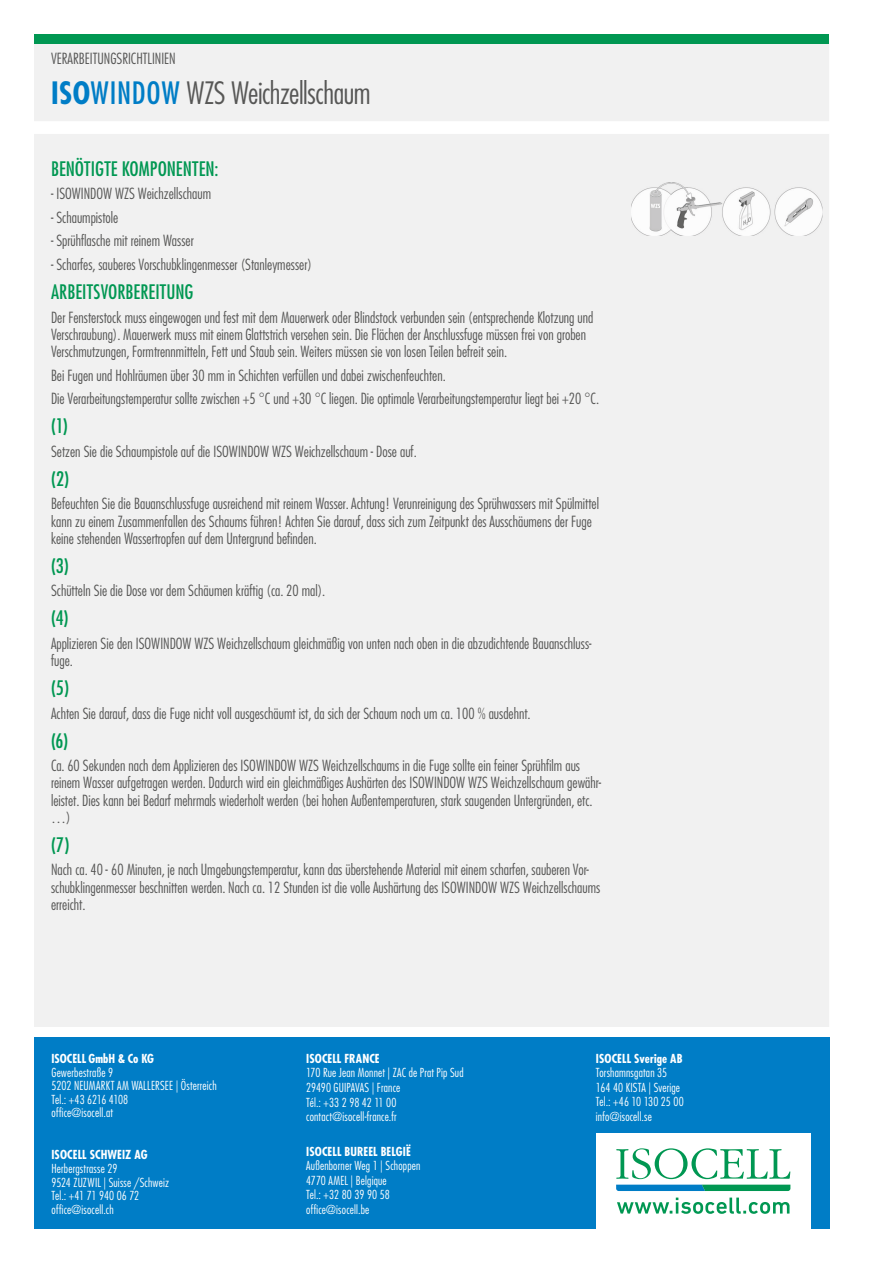
<style>
.page{position:relative;width:893px;height:1263px;background:#fff}
.page>*{position:absolute;margin:0;border:0;box-sizing:border-box;transform-origin:0 0}
.t1{font:300 condensed 30px "Futura LT Pro";letter-spacing:-.015em;color:#575756}
.t2{font:500 condensed 19.5px "Futura LT Pro";color:#009752}
.t3{font:300 condensed 15px/17.2px "Futura LT Pro";color:#575756}
.t4{font:300 condensed 12.15px/14.5px "Futura LT Pro";letter-spacing:.015em;color:#fff}
.t5{font:700 condensed 12.15px "Futura LT Pro";letter-spacing:.005em;color:#fff}
.s1{font-weight:700;color:#007dc6}
.s2{font-weight:500;color:#007dc6}
</style>
<div class="page">
<div style="left:34px;top:1038px;width:795px;height:191px;background:#007dc6"></div>
<div style="left:596px;top:1133px;width:215px;height:96px;background:#fff"></div>
<svg style="left:616px;top:1148px;width:174px;height:43px"></svg>
<svg style="left:617px;top:1197px;width:172px;height:17px"></svg>
<div style="left:34px;top:43px;width:795px;height:984px;background:#f1f1f1"></div>
<div style="left:34px;top:34px;width:589px;height:9px;background:#009752"></div>
<div style="left:623px;top:34px;width:206px;height:9px;background:#009752"></div>
<img style="left:631px;top:183px;width:191px;height:53px">
<p class="t3" style="left:51px;top:49px;width:126px">VERARBEITUNGSRICHTLINIEN</p>
<h1 class="t1" style="left:51px;top:74px;width:321px"><span class="s1">ISO</span><span class="s2">WINDOW</span> WZS Weichzellschaum</h1>
<h2 class="t2" style="left:51px;top:155px;width:169px">BENÖTIGTE KOMPONENTEN:</h2>
<p class="t3" style="left:51px;top:185px;width:162px">- ISOWINDOW WZS Weichzellschaum</p>
<p class="t3" style="left:51px;top:209px;width:69px">- Schaumpistole</p>
<p class="t3" style="left:51px;top:232px;width:144px">- Sprühflasche mit reinem Wasser</p>
<p class="t3" style="left:51px;top:256px;width:262px">- Scharfes, sauberes Vorschubklingenmesser (Stanleymesser)</p>
<h2 class="t2" style="left:51px;top:278px;width:144px">ARBEITSVORBEREITUNG</h2>
<p class="t3" style="left:51px;top:308px;width:544px">Der Fensterstock muss eingewogen und fest mit dem Mauerwerk oder Blindstock verbunden sein (entsprechende Klotzung und<br>Verschraubung). Mauerwerk muss mit einem Glattstrich versehen sein. Die Flächen der Anschlussfuge müssen frei von groben<br>Verschmutzungen, Formtrennmitteln, Fett und Staub sein. Weiters müssen sie von losen Teilen befreit sein.</p>
<p class="t3" style="left:51px;top:363px;width:550px;line-height:23.7px">Bei Fugen und Hohlräumen über 30 mm in Schichten verfüllen und dabei zwischenfeuchten.<br>Die Verarbeitungstemperatur sollte zwischen +5 °C und +30 °C liegen. Die optimale Verarbeitungstemperatur liegt bei +20 °C.</p>
<h2 class="t2" style="left:51px;top:413px;width:18px">(1)</h2>
<p class="t3" style="left:51px;top:443px;width:367px">Setzen Sie die Schaumpistole auf die ISOWINDOW WZS Weichzellschaum - Dose auf.</p>
<h2 class="t2" style="left:51px;top:465px;width:20px">(2)</h2>
<p class="t3" style="left:51px;top:495px;width:550px">Befeuchten Sie die Bauanschlussfuge ausreichend mit reinem Wasser. Achtung! Verunreinigung des Sprühwassers mit Spülmittel kann zu einem Zusammenfallen des Schaums führen! Achten Sie darauf, dass sich zum Zeitpunkt des Ausschäumens der Fuge keine stehenden Wassertropfen auf dem Untergrund befinden.</p>
<h2 class="t2" style="left:51px;top:552px;width:19px">(3)</h2>
<p class="t3" style="left:51px;top:582px;width:276px">Schütteln Sie die Dose vor dem Schäumen kräftig (ca. 20 mal).</p>
<h2 class="t2" style="left:51px;top:605px;width:19px">(4)</h2>
<p class="t3" style="left:51px;top:635px;width:542px">Applizieren Sie den ISOWINDOW WZS Weichzellschaum gleichmäßig von unten nach oben in die abzudichtende Bauanschluss&shy;fuge.</p>
<h2 class="t2" style="left:51px;top:674px;width:20px">(5)</h2>
<p class="t3" style="left:51px;top:704px;width:481px">Achten Sie darauf, dass die Fuge nicht voll ausgeschäumt ist, da sich der Schaum noch um ca. 100 % ausdehnt.</p>
<h2 class="t2" style="left:51px;top:727px;width:19px">(6)</h2>
<p class="t3" style="left:51px;top:757px;width:552px">Ca. 60 Sekunden nach dem Applizieren des ISOWINDOW WZS Weichzellschaums in die Fuge sollte ein feiner Sprühfilm aus reinem Wasser aufgetragen werden. Dadurch wird ein gleichmäßiges Aushärten des ISOWINDOW WZS Weichzellschaum gewähr&shy;leistet. Dies kann bei Bedarf mehrmals wiederholt werden (bei hohen Außentemperaturen, stark saugenden Untergründen, etc. …)</p>
<h2 class="t2" style="left:51px;top:831px;width:20px">(7)</h2>
<p class="t3" style="left:51px;top:861px;width:551px">Nach ca. 40 - 60 Minuten, je nach Umgebungstemperatur, kann das überstehende Material mit einem scharfen, sauberen Vor&shy;schubklingenmesser beschnitten werden. Nach ca. 12 Stunden ist die volle Aushärtung des ISOWINDOW WZS Weichzellschaums erreicht.</p>
<p class="t5" style="left:52px;top:1050px;width:104px">ISOCELL GmbH &amp; Co KG</p>
<p class="t4" style="left:52px;top:1065px;width:167px;line-height:13.6px">Gewerbestraße 9<br>5202 NEUMARKT AM WALLERSEE | Österreich<br>Tel.: +43 6216 4108<br>office@isocell.at</p>
<p class="t5" style="left:52px;top:1147px;width:98px">ISOCELL SCHWEIZ AG</p>
<p class="t4" style="left:52px;top:1162px;width:119px;line-height:13.6px">Herbergstrasse 29<br>9524 ZUZWIL | Suisse /Schweiz<br>Tel.: +41 71 940 06 72 office@isocell.ch</p>
<p class="t5" style="left:306px;top:1050px;width:75px">ISOCELL FRANCE</p>
<p class="t4" style="left:306px;top:1065px;width:159px">170 Rue Jean Monnet | ZAC de Prat Pip Sud<br>29490 GUIPAVAS | France<br>Tél.: +33 2 98 42 11 00 contact@isocell-france.fr</p>
<p class="t5" style="left:306px;top:1143px;width:106px">ISOCELL BUREEL BELGIË</p>
<p class="t4" style="left:306px;top:1158px;width:116px">Außenborner Weg 1 | Schoppen<br>4770 AMEL | Belgique<br>Tel.: +32 80 39 90 58 office@isocell.be</p>
<p class="t5" style="left:596px;top:1050px;width:88px">ISOCELL Sverige AB</p>
<p class="t4" style="left:596px;top:1065px;width:89px">Torshamnsgatan 35<br>164 40 KISTA | Sverige<br>Tel.: +46 10 130 25 00 info@isocell.se</p>
</div>
